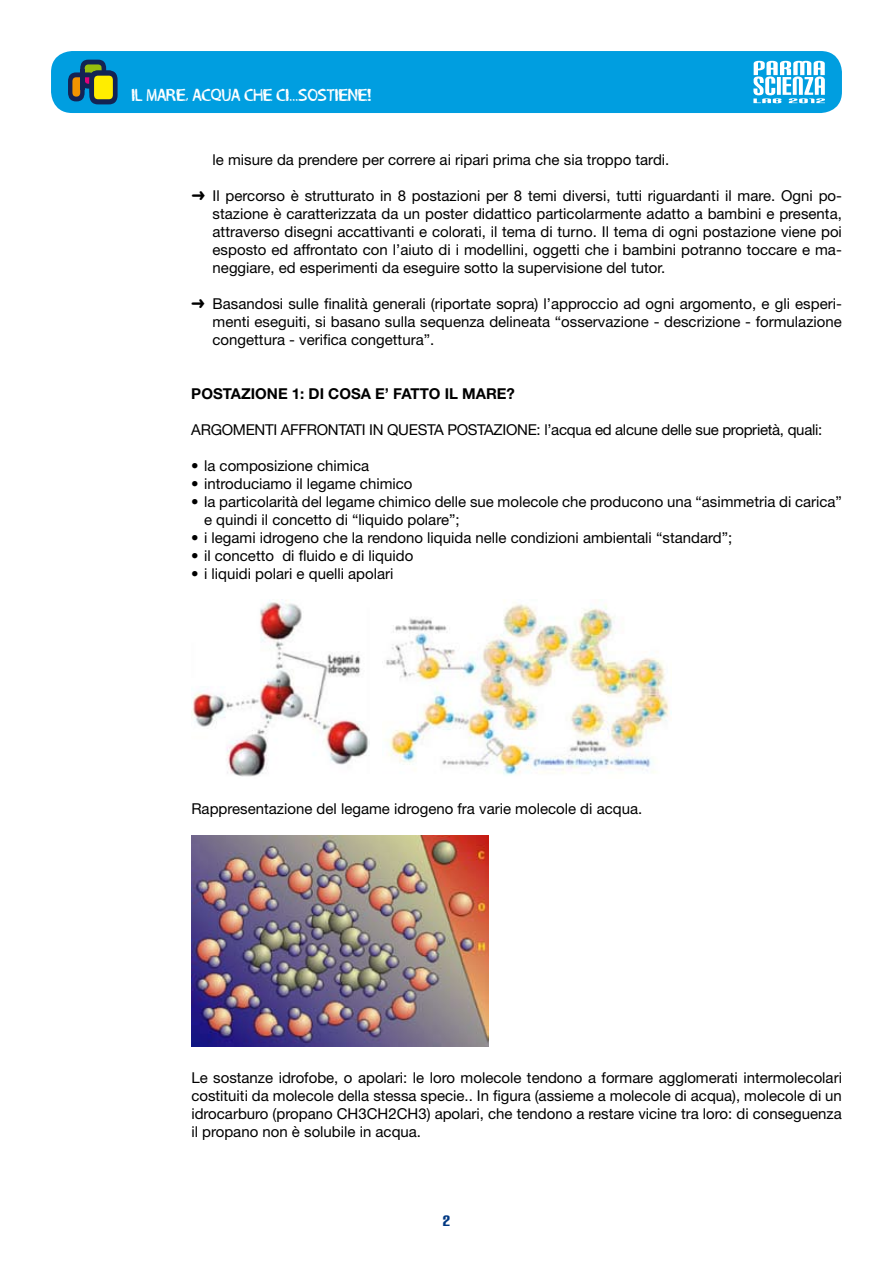
<style>
.page{position:relative;width:893px;height:1263px;background:#fff}
.page>*{position:absolute;margin:0;border:0;box-sizing:border-box;transform-origin:0 0}
.t1{font:18px "Carbon Block";color:#003882}
.t2{font:15px/18px "Helvetica Neue";color:#000;text-align:justify}
.t3{font:15px "Helvetica Neue";letter-spacing:-.02em;color:#000}
.t4{font:700 15px "Helvetica Neue";color:#000}
.t5{font:13.5px "Grog Binge";letter-spacing:.01em;color:#fff}
.s1{font-family:"Monotype Sorts"}
</style>
<div class="page">
<div style="left:51px;top:51px;width:791px;height:62px;background:#009ee0;border-radius:21px"></div>
<svg style="left:68px;top:60px;width:50px;height:44px"></svg>
<svg style="left:753px;top:61px;width:72px;height:42px"></svg>
<img style="left:191px;top:600px;width:179px;height:177px">
<img style="left:385px;top:604px;width:284px;height:171px">
<img style="left:191px;top:835px;width:298px;height:212px">
<p class="t5" style="left:132px;top:88px;width:241px">IL MARE, ACQUA CHE CI...SOSTIENE!</p>
<p class="t2" style="left:213px;top:150px;width:458px">le misure da prendere per correre ai ripari prima che sia troppo tardi.</p>
<p class="t2" style="left:213px;top:186px;width:631px;text-indent:-21px"><span class="s1">«</span> Il percorso è strutturato in 8 postazioni per 8 temi diversi, tutti riguardanti il mare. Ogni po&shy;stazione è caratterizzata da un poster didattico particolarmente adatto a bambini e presenta, attraverso disegni accattivanti e colorati, il tema di turno. Il tema di ogni postazione viene poi esposto ed affrontato con l’aiuto di i modellini, oggetti che i bambini potranno toccare e ma&shy;neggiare, ed esperimenti da eseguire sotto la supervisione del tutor.</p>
<p class="t2" style="left:213px;top:294px;width:631px;text-indent:-21px"><span class="s1">«</span> Basandosi sulle finalità generali (riportate sopra) l’approccio ad ogni argomento, e gli esperi&shy;menti eseguiti, si basano sulla sequenza delineata “osservazione - descrizione - formulazione congettura - verifica congettura”.</p>
<p class="t4" style="left:191px;top:384px;width:325px">POSTAZIONE 1: DI COSA E’ FATTO IL MARE?</p>
<p class="t3" style="left:191px;top:421px;width:632px">ARGOMENTI AFFRONTATI IN QUESTA POSTAZIONE: l’acqua ed alcune delle sue proprietà, quali:</p>
<p class="t2" style="left:191px;top:456px;width:179px">• la composizione chimica</p>
<p class="t2" style="left:191px;top:474px;width:223px">• introduciamo il legame chimico</p>
<p class="t2" style="left:204px;top:492px;width:639px;text-indent:-13px">• la particolarità del legame chimico delle sue molecole che producono una “asimmetria di carica” e quindi il concetto di “liquido polare”;</p>
<p class="t2" style="left:191px;top:528px;width:542px">• i legami idrogeno che la rendono liquida nelle condizioni ambientali “standard”;</p>
<p class="t2" style="left:191px;top:546px;width:223px">• il concetto di fluido e di liquido</p>
<p class="t2" style="left:191px;top:564px;width:204px">• i liquidi polari e quelli apolari</p>
<p class="t2" style="left:191px;top:800px;width:452px">Rappresentazione del legame idrogeno fra varie molecole di acqua.</p>
<p class="t2" style="left:191px;top:1068px;width:652px">Le sostanze idrofobe, o apolari: le loro molecole tendono a formare agglomerati intermolecolari costituiti da molecole della stessa specie.. In figura (assieme a molecole di acqua), molecole di un idrocarburo (propano CH3CH2CH3) apolari, che tendono a restare vicine tra loro: di conseguenza il propano non è solubile in acqua.</p>
<p class="t1" style="left:443px;top:1212px;width:9px">2</p>
</div>
